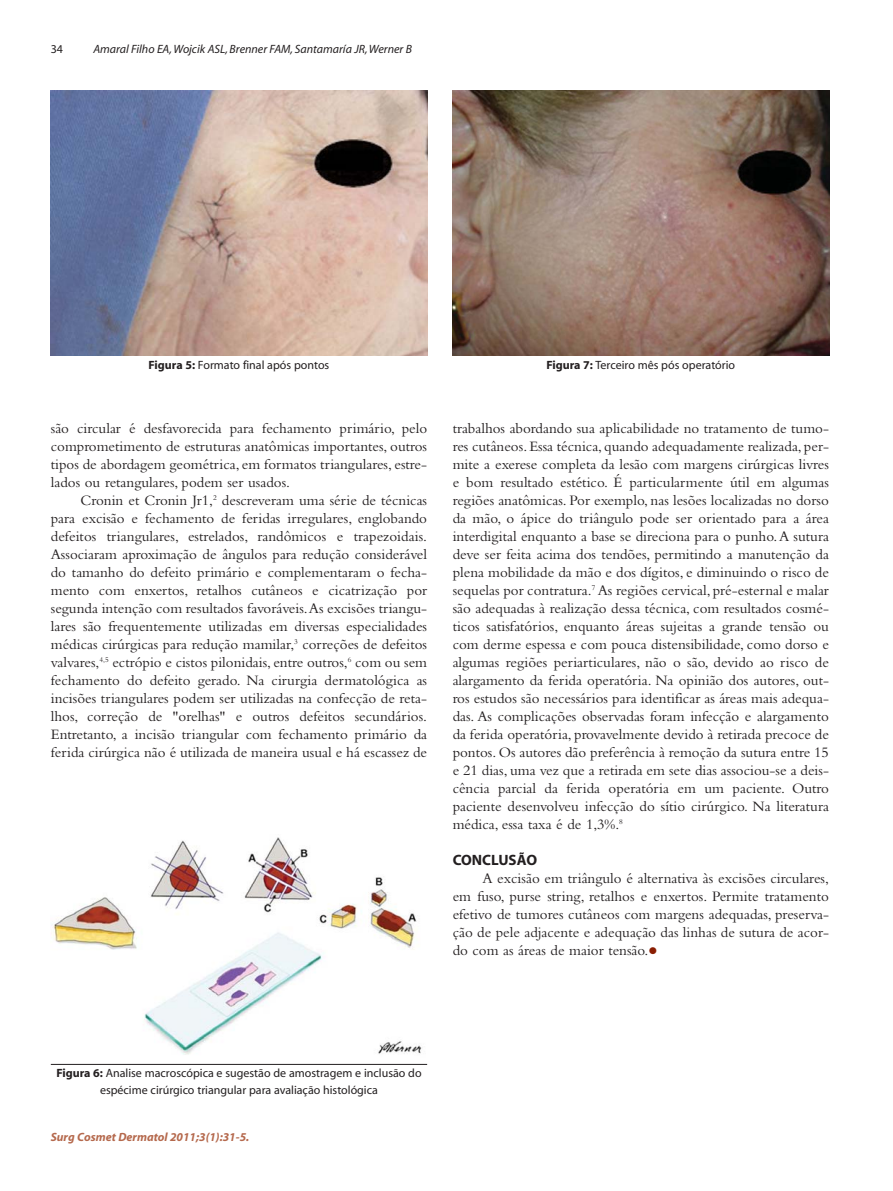
<style>
.page{position:relative;width:893px;height:1191px;background:#fff}
.page>*{position:absolute;margin:0;border:0;box-sizing:border-box;transform-origin:0 0}
.t1{font:15px/18px "Bembo";color:#231f20;text-align:justify}
.t2{font:700 15px "Myriad";color:#231f20}
.t3{font:12px/16.5px "Myriad";color:#231f20;text-align:center}
.t4{font:italic 12px "Myriad";color:#231f20}
.t5{font:italic 700 12px "Myriad";color:#b5694d}
.s1{font-weight:700}
</style>
<div class="page">
<img style="left:51px;top:90px;width:376px;height:266px">
<img style="left:453px;top:90px;width:376px;height:266px">
<img style="left:53px;top:837px;width:369px;height:218px">
<hr style="left:51px;top:1064px;width:376px;height:1px;background:#231f20">
<p class="t3" style="left:51px;top:42px;width:14px">34</p>
<p class="t4" style="left:93px;top:45px;width:320px">Amaral Filho EA, Wojcik ASL, Brenner FAM, Santamaría JR, Werner B</p>
<p class="t3" style="left:149px;top:357px;width:182px"><span class="s1">Figura 5:</span> Formato final após pontos</p>
<p class="t3" style="left:546px;top:357px;width:190px"><span class="s1">Figura 7:</span> Terceiro mês pós operatório</p>
<p class="t1" style="left:51px;top:421px;width:378px">são circular é desfavorecida para fechamento primário, pelo comprometimento de estruturas anatômicas importantes, outros tipos de abordagem geométrica, em formatos triangulares, estre&shy;lados ou retangulares, podem ser usados.</p>
<p class="t1" style="left:51px;top:493px;width:378px;text-indent:30px">Cronin et Cronin Jr1,<sup>2</sup> descreveram uma série de técnicas para excisão e fechamento de feridas irregulares, englobando defeitos triangulares, estrelados, randômicos e trapezoidais.<br>Associaram aproximação de ângulos para redução considerável do tamanho do defeito primário e complementaram o fecha&shy;mento com enxertos, retalhos cutâneos e cicatrização por segunda intenção com resultados favoráveis.As excisões triangu&shy;lares são frequentemente utilizadas em diversas especialidades médicas cirúrgicas para redução mamilar,<sup>3</sup> correções de defeitos valvares,<sup>4,5</sup> ectrópio e cistos pilonidais, entre outros,<sup>6</sup> com ou sem fechamento do defeito gerado. Na cirurgia dermatológica as incisões triangulares podem ser utilizadas na confecção de reta&shy;lhos, correção de "orelhas" e outros defeitos secundários.<br>Entretanto, a incisão triangular com fechamento primário da ferida cirúrgica não é utilizada de maneira usual e há escassez de</p>
<p class="t1" style="left:453px;top:421px;width:378px">trabalhos abordando sua aplicabilidade no tratamento de tumo&shy;res cutâneos. Essa técnica, quando adequadamente realizada, per&shy;mite a exerese completa da lesão com margens cirúrgicas livres e bom resultado estético. É particularmente útil em algumas regiões anatômicas. Por exemplo, nas lesões localizadas no dorso da mão, o ápice do triângulo pode ser orientado para a área interdigital enquanto a base se direciona para o punho.A sutura deve ser feita acima dos tendões, permitindo a manutenção da plena mobilidade da mão e dos dígitos, e diminuindo o risco de sequelas por contratura.<sup>7</sup> As regiões cervical, pré-esternal e malar são adequadas à realização dessa técnica, com resultados cosmé&shy;ticos satisfatórios, enquanto áreas sujeitas a grande tensão ou com derme espessa e com pouca distensibilidade, como dorso e algumas regiões periarticulares, não o são, devido ao risco de alargamento da ferida operatória. Na opinião dos autores, out&shy;ros estudos são necessários para identificar as áreas mais adequa&shy;das. As complicações observadas foram infecção e alargamento da ferida operatória, provavelmente devido à retirada precoce de pontos. Os autores dão preferência à remoção da sutura entre 15 e 21 dias, uma vez que a retirada em sete dias associou-se a deis&shy;cência parcial da ferida operatória em um paciente. Outro paciente desenvolveu infecção do sítio cirúrgico. Na literatura médica, essa taxa é de 1,3%.<sup>8</sup></p>
<p class="t2" style="left:453px;top:854px;width:86px">CONCLUSÃO</p>
<p class="t1" style="left:453px;top:871px;width:378px;text-indent:30px">A excisão em triângulo é alternativa às excisões circulares, em fuso, purse string, retalhos e enxertos. Permite tratamento efetivo de tumores cutâneos com margens adequadas, preserva&shy;ção de pele adjacente e adequação das linhas de sutura de acor&shy;do com as áreas de maior tensão.</p>
<p class="t3" style="left:56px;top:1066px;width:367px"><span class="s1">Figura 6:</span> Analise macroscópica e sugestão de amostragem e inclusão do espécime cirúrgico triangular para avaliação histológica</p>
<p class="t5" style="left:51px;top:1132px;width:200px">Surg Cosmet Dermatol 2011;3(1):31-5.</p>
</div>
